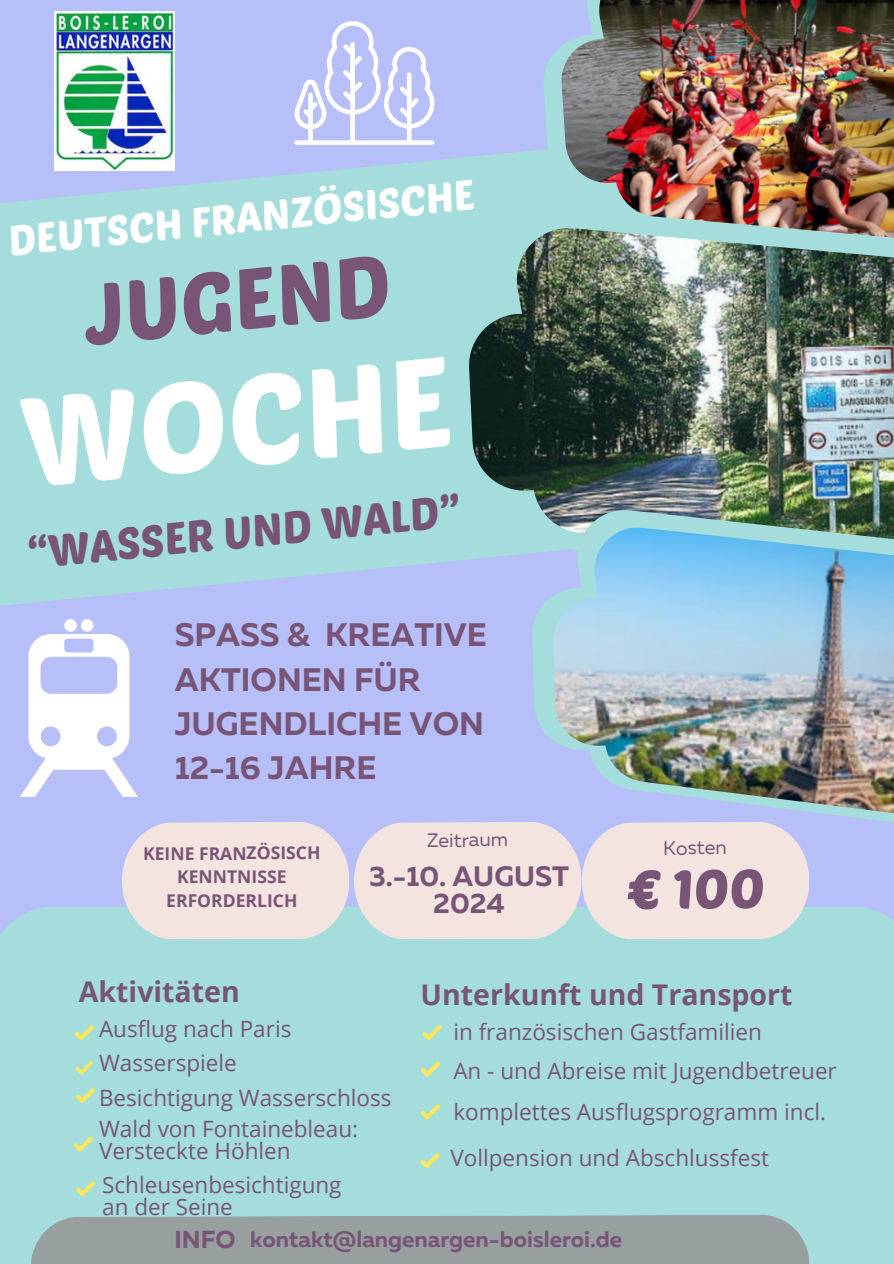
<style>
.page{position:relative;width:894px;height:1264px;background:#fff}
.page>*{position:absolute;margin:0;border:0;box-sizing:border-box;transform-origin:0 0}
.t1{font:125.55px "Poetsen One";color:#fff}
.t2{font:84.75px "Poetsen One";color:#785577}
.t3{font:54px "Poetsen One";color:#785577}
.t4{font:44.25px "Poetsen One";color:#785577}
.t5{font:41.55px "Poetsen One";color:#fff}
.t6{font:700 32.4px/44.4px "Muller";color:#785577}
.t7{font:700 28.5px "Open Sans";color:#785577}
.t8{font:700 28.05px/27px "Muller";color:#785577;text-align:center}
.t9{font:700 24.6px "Muller";color:#785577}
.t10{font:22.5px/22.5px "Open Sans";color:#785577}
.t11{font:700 22.5px "Muller";color:#785577}
.t12{font:19.5px "Muller";color:#785577}
.t13{font:700 17.55px/23.5px "Open Sans";color:#785577;text-align:center}
</style>
<div class="page">
<div style="left:0;top:0;width:893px;height:1263px;background:#b6bff8"></div>
<svg style="left:0;top:141px;width:541px;height:465px;fill:#a4dddb"></svg>
<svg style="left:460px;top:215px;width:81px;height:379px;fill:#a4dddb"></svg>
<svg style="left:541px;top:47px;width:19px;height:181px;fill:#a4dddb"></svg>
<img style="left:560px;top:0;width:333px;height:228px">
<img style="left:469px;top:228px;width:424px;height:343px">
<div style="left:0;top:906px;width:893px;height:357px;background:#a4dddb"></div>
<svg style="left:74px;top:1025px;width:20px;height:15px"></svg>
<svg style="left:76px;top:1061px;width:17px;height:13px"></svg>
<svg style="left:76px;top:1088px;width:19px;height:15px"></svg>
<svg style="left:73px;top:1136px;width:19px;height:15px"></svg>
<img style="left:531px;top:508px;width:362px;height:314px">
<img style="left:552px;top:526px;width:341px;height:293px">
<div style="left:31px;top:1215px;width:778px;height:48px;background:#979f9f"></div>
<svg style="left:122px;top:821px;width:687px;height:118px"></svg>
<img style="left:54px;top:12px;width:121px;height:159px">
<svg style="left:20px;top:634px;width:118px;height:163px"></svg>
<div style="left:64px;top:619px;width:13px;height:12px;background:#fff;border-radius:50%"></div>
<div style="left:81px;top:619px;width:12px;height:12px;background:#fff;border-radius:50%"></div>
<svg style="left:422px;top:1025px;width:19px;height:15px"></svg>
<svg style="left:421px;top:1061px;width:19px;height:15px"></svg>
<svg style="left:421px;top:1104px;width:19px;height:15px"></svg>
<svg style="left:420px;top:1153px;width:19px;height:15px"></svg>
<svg style="left:76px;top:1181px;width:19px;height:15px"></svg>
<svg style="left:293px;top:21px;width:141px;height:124px"></svg>
<p class="t5" style="left:6px;top:216px;width:469px;rotate:-6deg">DEUTSCH FRANZÖSISCHE</p>
<h2 class="t2" style="left:78px;top:262px;width:309px;rotate:-6deg">JUGEND</h2>
<p class="t1" style="left:12px;top:364px;width:434px;rotate:-6deg">WOCHE</p>
<p class="t4" style="left:25px;top:526px;width:435px;rotate:-6deg">“WASSER UND WALD”</p>
<h3 class="t6" style="left:175px;top:615px;width:314px">SPASS &amp; KREATIVE<br>AKTIONEN FÜR<br>JUGENDLICHE VON<br>12-16 JAHRE</h3>
<p class="t13" style="left:143px;top:841px;width:179px">KEINE FRANZÖSISCH<br>KENNTNISSE<br>ERFORDERLICH</p>
<p class="t12" style="left:427px;top:831px;width:83px">Zeitraum</p>
<p class="t8" style="left:369px;top:865px;width:201px">3.-10. AUGUST<br>2024</p>
<p class="t12" style="left:663px;top:839px;width:65px">Kosten</p>
<p class="t3" style="left:626px;top:854px;width:140px">€ 100</p>
<h1 class="t7" style="left:79px;top:971px;width:162px">Aktivitäten</h1>
<p class="t10" style="left:99px;top:1017px;width:194px">Ausflug nach Paris</p>
<p class="t10" style="left:99px;top:1050px;width:139px">Wasserspiele</p>
<p class="t10" style="left:99px;top:1086px;width:294px">Besichtigung Wasserschloss</p>
<h4 class="t10" style="left:99px;top:1116px;width:260px">Wald von Fontainebleau:<br>Versteckte Höhlen</h4>
<p class="t10" style="left:102px;top:1172px;width:241px">Schleusenbesichtigung an der Seine</p>
<p class="t7" style="left:420px;top:974px;width:373px">Unterkunft und Transport</p>
<p class="t10" style="left:453px;top:1020px;width:310px">in französischen Gastfamilien</p>
<p class="t10" style="left:453px;top:1059px;width:385px">An - und Abreise mit Jugendbetreuer</p>
<p class="t10" style="left:453px;top:1099px;width:374px">komplettes Ausflugsprogramm incl.</p>
<p class="t10" style="left:450px;top:1145px;width:320px">Vollpension und Abschlussfest</p>
<h3 class="t9" style="left:174px;top:1228px;width:63px">INFO</h3>
<h6 class="t11" style="left:250px;top:1229px;width:373px">kontakt@langenargen-boisleroi.de</h6>
</div>
